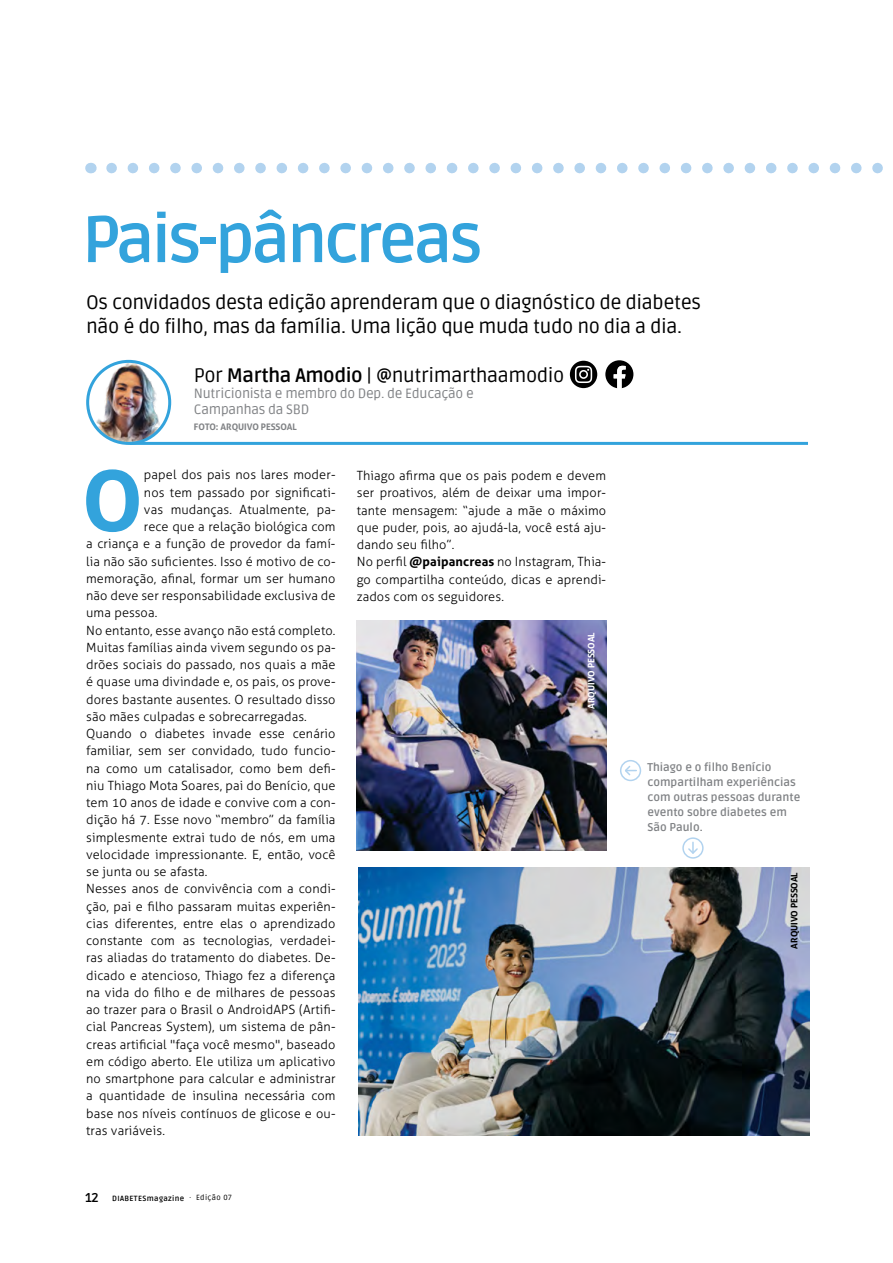
<style>
.page{position:relative;width:893px;height:1263px;background:#fff}
.page>*{position:absolute;margin:0;border:0;box-sizing:border-box;transform-origin:0 0}
.t1{font:700 84.3px "Aller";color:#33a3dc}
.t2{font:700 65.4px "Ruda";letter-spacing:-.05em;color:#33a3dc}
.t3{font:19.5px/24px "Ruda";letter-spacing:-.02em;color:#000}
.t4{font:13.5px/16.2px "Ruda";letter-spacing:-.02em;color:#808285}
.t5{font:300 12.75px/17.2px "Aller";letter-spacing:.01em;color:#000}
.t6{font:700 12.75px "Ruda";color:#000}
.t7{font:700 11.25px/15px "Ruda";color:#808285}
.t8{font:700 9px "Aller";color:#808285}
.t9{font:700 9px "Aller";color:#000}
.t10{font:700 9px "Aller";color:#fff}
.t11{font:700 7.5px "Ruda";letter-spacing:.05em;color:#000}
.s1{font-weight:700}
.s2{font-weight:400}
</style>
<div class="page">
<svg style="left:112px;top:163px;width:771px;height:10px"></svg>
<img style="left:88px;top:361px;width:82px;height:82px;border-radius:41px">
<div style="left:86px;top:360px;width:85px;height:85px;border:3px solid #33a3dc;border-radius:50%"></div>
<hr style="left:130px;top:442px;width:678px;height:3px;background:#33a3dc">
<div style="left:570px;top:361px;width:27px;height:27px;background:#000;border-radius:50%"></div>
<svg style="left:575px;top:366px;width:17px;height:17px"></svg>
<svg style="left:605px;top:360px;width:28px;height:28px"></svg>
<img style="left:357px;top:621px;width:249px;height:229px">
<img style="left:358px;top:867px;width:451px;height:268px">
<div style="left:620px;top:760px;width:21px;height:21px;border:2px solid #b2d3ef;border-radius:50%"></div>
<svg style="left:623px;top:764px;width:13px;height:13px"></svg>
<div style="left:682px;top:837px;width:22px;height:22px;border:2px solid #b2d3ef;border-radius:50%"></div>
<svg style="left:688px;top:842px;width:10px;height:12px"></svg>
<h2 class="t2" style="left:82px;top:195px;width:402px">Pais-pâncreas</h2>
<h3 class="t3" style="left:86px;top:289px;width:616px">Os convidados desta edição aprenderam que o diagnóstico de diabetes não é do filho, mas da família. Uma lição que muda tudo no dia a dia.</h3>
<h3 class="t3" style="left:194px;top:362px;width:372px">Por <span class="s1">Martha Amodio</span> | @nutrimarthaamodio</h3>
<p class="t4" style="left:194px;top:385px;width:281px">Nutricionista e membro do Dep. de Educação e<br>Campanhas da SBD</p>
<p class="t8" style="left:194px;top:422px;width:105px">FOTO: ARQUIVO PESSOAL</p>
<h1 class="t1" style="left:82px;top:449px;width:63px">O</h1>
<p class="t5" style="left:144px;top:466px;width:193px">papel dos pais nos lares moder-</p>
<p class="t5" style="left:144px;top:483px;width:193px">nos tem passado por significati-</p>
<p class="t5" style="left:144px;top:501px;width:193px">vas mudanças. Atualmente, pa-</p>
<p class="t5" style="left:144px;top:518px;width:193px">rece que a relação biológica com</p>
<p class="t5" style="left:86px;top:535px;width:251px">a criança e a função de provedor da famí-</p>
<p class="t5" style="left:86px;top:552px;width:251px">lia não são suficientes. Isso é motivo de co-</p>
<p class="t5" style="left:86px;top:570px;width:251px">memoração, afinal, formar um ser humano</p>
<p class="t5" style="left:86px;top:587px;width:251px">não deve ser responsabilidade exclusiva de</p>
<p class="t5" style="left:86px;top:604px;width:73px">uma pessoa.</p>
<p class="t5" style="left:86px;top:621px;width:251px">No entanto, esse avanço não está completo.</p>
<p class="t5" style="left:86px;top:639px;width:251px">Muitas famílias ainda vivem segundo os pa-</p>
<p class="t5" style="left:86px;top:656px;width:251px">drões sociais do passado, nos quais a mãe</p>
<p class="t5" style="left:86px;top:673px;width:251px">é quase uma divindade e, os pais, os prove-</p>
<p class="t5" style="left:86px;top:690px;width:251px">dores bastante ausentes. O resultado disso</p>
<p class="t5" style="left:86px;top:708px;width:222px">são mães culpadas e sobrecarregadas.</p>
<p class="t5" style="left:86px;top:725px;width:251px">Quando o diabetes invade esse cenário</p>
<p class="t5" style="left:86px;top:742px;width:251px">familiar, sem ser convidado, tudo funcio-</p>
<p class="t5" style="left:86px;top:759px;width:251px">na como um catalisador, como bem defi-</p>
<p class="t5" style="left:86px;top:777px;width:251px">niu Thiago Mota Soares, pai do Benício, que</p>
<p class="t5" style="left:86px;top:794px;width:251px">tem 10 anos de idade e convive com a con-</p>
<p class="t5" style="left:86px;top:811px;width:251px">dição há 7. Esse novo “membro” da família</p>
<p class="t5" style="left:86px;top:828px;width:251px">simplesmente extrai tudo de nós, em uma</p>
<p class="t5" style="left:86px;top:846px;width:251px">velocidade impressionante. E, então, você</p>
<p class="t5" style="left:86px;top:863px;width:123px">se junta ou se afasta.</p>
<p class="t5" style="left:86px;top:880px;width:251px">Nesses anos de convivência com a condi-</p>
<p class="t5" style="left:86px;top:897px;width:251px">ção, pai e filho passaram muitas experiên-</p>
<p class="t5" style="left:86px;top:915px;width:251px">cias diferentes, entre elas o aprendizado</p>
<p class="t5" style="left:86px;top:932px;width:251px">constante com as tecnologias, verdadei-</p>
<p class="t5" style="left:86px;top:949px;width:251px">ras aliadas do tratamento do diabetes. De-</p>
<p class="t5" style="left:86px;top:966px;width:251px">dicado e atencioso, Thiago fez a diferença</p>
<p class="t5" style="left:86px;top:984px;width:251px">na vida do filho e de milhares de pessoas</p>
<p class="t5" style="left:86px;top:1001px;width:251px">ao trazer para o Brasil o AndroidAPS (Artifi-</p>
<p class="t5" style="left:86px;top:1018px;width:251px">cial Pancreas System), um sistema de pân-</p>
<p class="t5" style="left:86px;top:1035px;width:251px">creas artificial "faça você mesmo", baseado</p>
<p class="t5" style="left:86px;top:1053px;width:251px">em código aberto. Ele utiliza um aplicativo</p>
<p class="t5" style="left:86px;top:1070px;width:251px">no smartphone para calcular e administrar</p>
<p class="t5" style="left:86px;top:1087px;width:251px">a quantidade de insulina necessária com</p>
<p class="t5" style="left:86px;top:1104px;width:251px">base nos níveis contínuos de glicose e ou-</p>
<p class="t5" style="left:86px;top:1122px;width:80px">tras variáveis.</p>
<p class="t5" style="left:357px;top:467px;width:251px">Thiago afirma que os pais podem e devem ser proativos, além de deixar uma impor&shy;tante mensagem: “ajude a mãe o máximo que puder, pois, ao ajudá-la, você está aju&shy;dando seu filho”.<br>No perfil <span class="s1">@paipancreas</span> no Instagram, Thia&shy;go compartilha conteúdo, dicas e aprendi&shy;zados com os seguidores.</p>
<p class="t10" style="left:586px;top:709px;width:78px;rotate:-90deg">ARQUIVO PESSOAL</p>
<p class="t6" style="left:85px;top:1189px;width:15px">12</p>
<p class="t11" style="left:112px;top:1193px;width:121px">DIABETESmagazine <span class="s2">· Edição 07</span></p>
<p class="t7" style="left:647px;top:759px;width:154px">Thiago e o filho Benício compartilham experiências com outras pessoas durante evento sobre diabetes em<br>São Paulo.</p>
<p class="t9" style="left:789px;top:948px;width:78px;rotate:-90deg">ARQUIVO PESSOAL</p>
</div>
